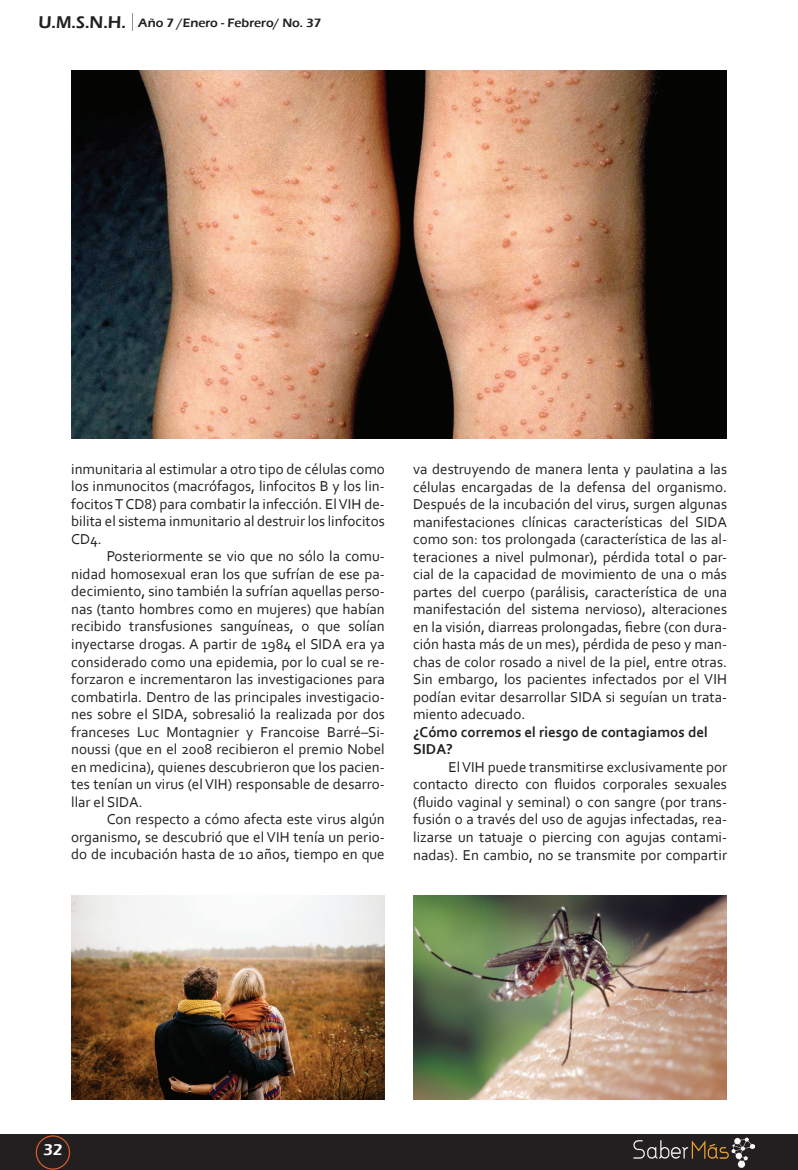
<style>
.page{position:relative;width:798px;height:1170px;background:#fff}
.page>*{position:absolute;margin:0;border:0;box-sizing:border-box;transform-origin:0 0}
.t1{font:600 16.25px "Eras ITC";color:#fff}
.t2{font:15px/17.5px "Corbel";color:#231f20;text-align:justify}
.t3{font:700 15px/17.5px "Corbel";color:#231f20}
.t4{font:600 12.5px "Eras ITC";color:#231f20}
.s1{font-size:17.5px}
</style>
<div class="page">
<div style="left:0;top:1134px;width:797px;height:35px;background:#231f20"></div>
<svg style="left:36px;top:1135px;width:34px;height:34px"></svg>
<svg style="left:132px;top:13px;width:1px;height:17px"></svg>
<img style="left:633px;top:1137px;width:120px;height:30px">
<img style="left:413px;top:895px;width:313px;height:204px">
<img style="left:71px;top:895px;width:313px;height:204px">
<img style="left:71px;top:71px;width:655px;height:368px">
<p class="t4" style="left:38px;top:16px;width:284px"><span class="s1">U.M.S.N.H.</span> Año 7 /Enero - Febrero/ No. 37</p>
<p class="t2" style="left:71px;top:459px;width:315px">inmunitaria al estimular a otro tipo de células como los inmunocitos (macrófagos, linfocitos B y los lin&shy;focitos T CD8) para combatir la infección. El VIH de&shy;bilita el sistema inmunitario al destruir los linfocitos CD4.</p>
<p class="t2" style="left:71px;top:547px;width:315px;text-indent:35px">Posteriormente se vio que no sólo la comu&shy;nidad homosexual eran los que sufrían de ese pa&shy;decimiento, sino también la sufrían aquellas perso&shy;nas (tanto hombres como en mujeres) que habían recibido transfusiones sanguíneas, o que solían inyectarse drogas. A partir de 1984 el SIDA era ya considerado como una epidemia, por lo cual se re&shy;forzaron e incrementaron las investigaciones para combatirla. Dentro de las principales investigacio&shy;nes sobre el SIDA, sobresalió la realizada por dos franceses Luc Montagnier y Francoise Barré–Si&shy;noussi (que en el 2008 recibieron el premio Nobel en medicina), quienes descubrieron que los pacien&shy;tes tenían un virus (el VIH) responsable de desarro&shy;llar el SIDA.</p>
<p class="t2" style="left:71px;top:810px;width:315px;text-indent:35px">Con respecto a cómo afecta este virus algún organismo, se descubrió que el VIH tenía un perio&shy;do de incubación hasta de 10 años, tiempo en que</p>
<p class="t2" style="left:413px;top:460px;width:315px">va destruyendo de manera lenta y paulatina a las células encargadas de la defensa del organismo.<br>Después de la incubación del virus, surgen algunas manifestaciones clínicas características del SIDA como son: tos prolongada (característica de las al&shy;teraciones a nivel pulmonar), pérdida total o par&shy;cial de la capacidad de movimiento de una o más partes del cuerpo (parálisis, característica de una manifestación del sistema nervioso), alteraciones en la visión, diarreas prolongadas, fiebre (con dura&shy;ción hasta más de un mes), pérdida de peso y man&shy;chas de color rosado a nivel de la piel, entre otras.<br>Sin embargo, los pacientes infectados por el VIH podían evitar desarrollar SIDA si seguían un trata&shy;miento adecuado.</p>
<p class="t3" style="left:413px;top:722px;width:296px">¿Cómo corremos el riesgo de contagiamos del<br>SIDA?</p>
<p class="t2" style="left:413px;top:757px;width:315px;text-indent:35px">El VIH puede transmitirse exclusivamente por contacto directo con fluidos corporales sexuales (fluido vaginal y seminal) o con sangre (por trans&shy;fusión o a través del uso de agujas infectadas, rea&shy;lizarse un tatuaje o piercing con agujas contami&shy;nadas). En cambio, no se transmite por compartir</p>
<p class="t1" style="left:43px;top:1140px;width:21px">32</p>
</div>
